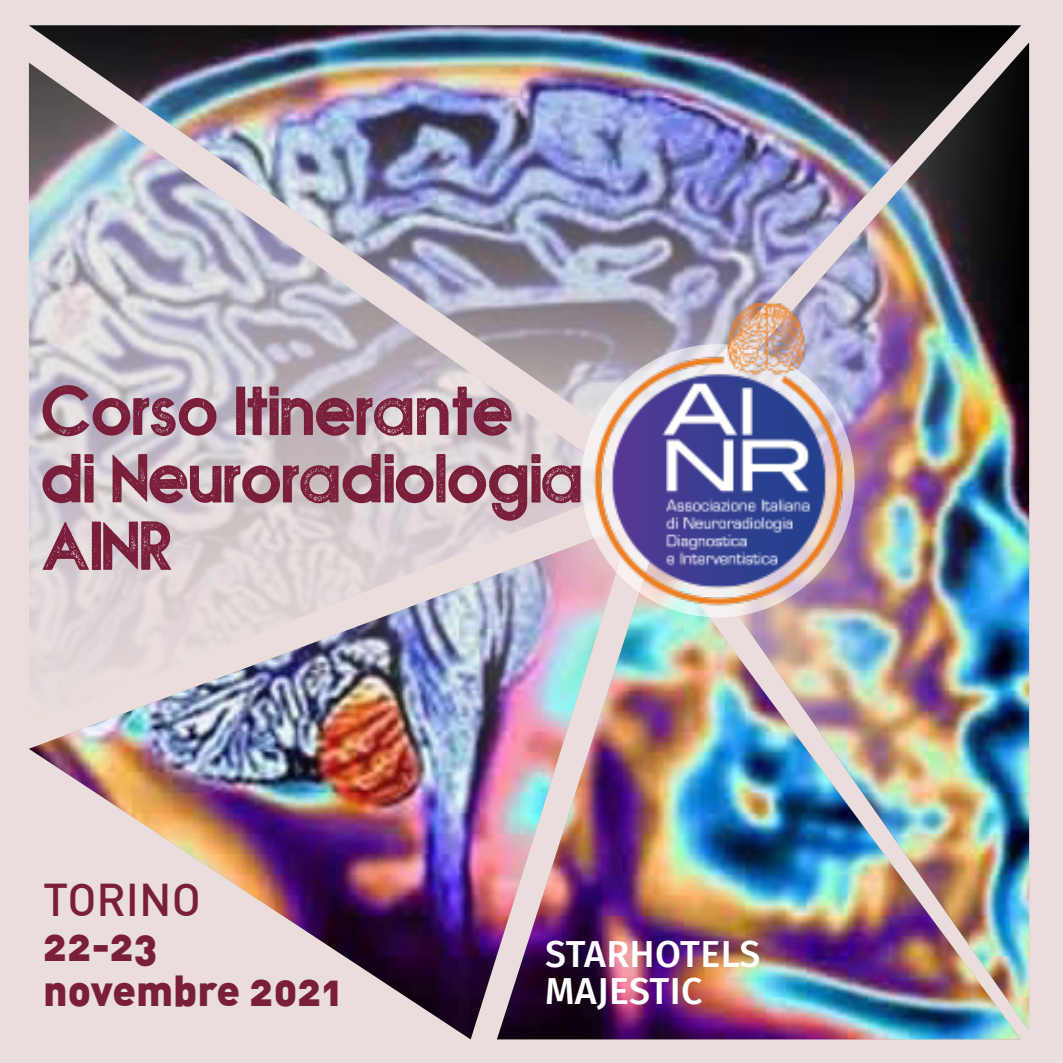
<style>
.page{position:relative;width:1063px;height:1063px;background:#eadedc}
.page>*{position:absolute;margin:0;border:0;box-sizing:border-box;transform-origin:0 0}
.t1{font:700 77.5px/67.5px "NOVASTAMP";color:#7a1f3a}
.t2{font:500 45px "DIN";color:#7a1f3a}
.t3{font:42.5px/45px "DIN Black Alternate";color:#7a1f3a}
.t4{font:500 37.5px/37.5px "Fira Sans";letter-spacing:.01em;color:#fff}
</style>
<div class="page">
<img style="left:29px;top:25px;width:992px;height:276px">
<img style="left:643px;top:43px;width:386px;height:988px">
<img style="left:29px;top:63px;width:602px;height:461px">
<img style="left:29px;top:524px;width:505px;height:515px">
<img style="left:497px;top:544px;width:524px;height:495px">
<img style="left:568px;top:301px;width:300px;height:306px">
<p class="t1" style="left:43px;top:379px;width:544px">Corso Itinerante<br>di Neuroradiologia<br>AINR</p>
<p class="t2" style="left:43px;top:871px;width:159px">TORINO</p>
<p class="t3" style="left:43px;top:921px;width:301px">22-23 novembre 2021</p>
<p class="t4" style="left:545px;top:933px;width:217px">STARHOTELS<br>MAJESTIC</p>
</div>
